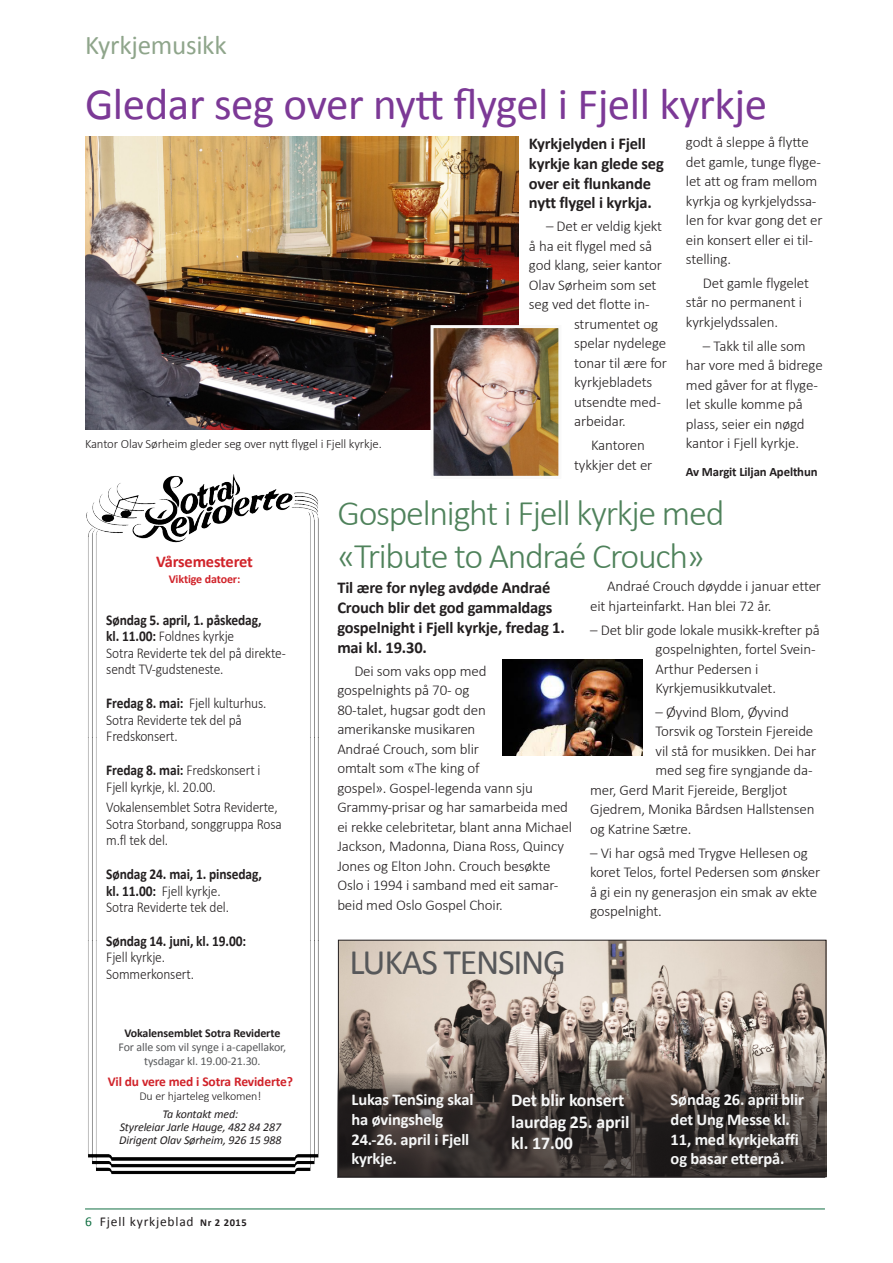
<style>
.page{position:relative;width:893px;height:1263px;background:#fff}
.page>*{position:absolute;margin:0;border:0;box-sizing:border-box;transform-origin:0 0}
.Tittel{font:45px "Calibri";letter-spacing:-.01em;color:#7c3996}
.B-tittel{font:300 36px "Calibri";letter-spacing:-.035em;color:#4f825b}
.B-tittel-2{font:36px "Calibri";letter-spacing:-.035em;color:#57585a}
.t1{font:27px "Calibri";letter-spacing:-.01em;color:#8fa58b}
.Ingress{font:700 18px/21.6px "Calibri";letter-spacing:-.01em;color:#f6f7f7}
.Ingress-2{font:700 16.5px/19.8px "Calibri";letter-spacing:-.01em;color:#231f20}
.Ingress-3{font:700 16.5px/19.8px "Calibri";letter-spacing:-.01em;color:#f6f7f7}
.t2{font:700 16.5px "Calibri";letter-spacing:-.015em;color:#d1232a}
.Brødtekst{font:300 15px/19.5px "Calibri";letter-spacing:-.01em;color:#231f20}
.Brødtekst-2{font:300 15px/16.5px "Calibri";letter-spacing:-.01em;color:#231f20;scale:.9 1}
.t3{font:700 15px/16.5px "Calibri";letter-spacing:-.01em;color:#231f20;scale:.9 1}
.t4{font:700 13.5px "Calibri";letter-spacing:-.01em;color:#d1232a}
.t5{font:13.5px "Calibri";letter-spacing:.055em;color:#231f20}
.Livets_gang-tekst{font:300 12.75px "Calibri";letter-spacing:-.01em;color:#231f20}
.Livets_gang-datoer{font:700 12.75px "Calibri";letter-spacing:-.01em;color:#231f20}
.t6{font:12px/14.4px "Calibri";letter-spacing:-.01em;color:#57585a;text-align:center}
.t7{font:italic 12px/13.5px "Calibri";letter-spacing:-.01em;color:#231f20}
.t8{font:300 12px/17.7px "Calibri";letter-spacing:-.01em;color:#231f20;text-align:center}
.t9{font:700 12px "Calibri";letter-spacing:-.01em;color:#d1232a}
.s1{font-weight:700}
.s2{font-weight:300}
.s3{font-weight:700;color:#231f20}
.s4{font-weight:400;font-style:italic}
.s5{color:#137044}
.s6{font-weight:700;font-size:10.5px}
</style>
<div class="page">
<img style="left:340px;top:942px;width:484px;height:129px">
<hr style="left:85px;top:1208px;width:740px;height:1px;background:#137044">
<img style="left:86px;top:474px;width:233px;height:701px">
<img style="left:85px;top:136px;width:434px;height:293px">
<img style="left:434px;top:329px;width:123px;height:146px">
<div style="left:430px;top:325px;width:131px;height:154px;border:3px solid #f9f9f9"></div>
<img style="left:502px;top:659px;width:141px;height:96px">
<svg style="left:337px;top:1071px;width:488px;height:107px;background:#413a37"></svg>
<p class="t1" style="left:85px;top:28px;width:143px">Kyrkjemusikk</p>
<p class="Tittel" style="left:85px;top:75px;width:684px">Gledar seg over nytt flygel i Fjell kyrkje</p>
<p class="Brødtekst" style="left:686px;top:132px;width:138px">godt å sleppe å flytte det gamle, tunge flyge&shy;let att og fram mellom kyrkja og kyrkjelydssa&shy;len for kvar gong det er ein konsert eller ei til&shy;stelling.</p>
<p class="Brødtekst" style="left:686px;top:272px;width:125px;text-indent:17px">Det gamle flygelet står no permanent i kyrkjelydssalen.</p>
<p class="Brødtekst" style="left:686px;top:335px;width:138px;text-indent:17px">– Takk til alle som har vore med å bidrege med gåver for at flyge&shy;let skulle komme på plass, seier ein nøgd kantor i Fjell kyrkje.</p>
<p class="Livets_gang-datoer" style="left:686px;top:463px;width:133px">Av Margit Liljan Apelthun</p>
<p class="B-tittel" style="left:337px;top:490px;width:389px">Gospelnight i Fjell kyrkje med</p>
<p class="B-tittel" style="left:337px;top:534px;width:369px">«Tribute to Andraé Crouch»</p>
<p class="Ingress-2" style="left:529px;top:134px;width:136px">Kyrkjelyden i Fjell kyrkje kan glede seg over eit flunkande nytt flygel i kyrkja.</p>
<p class="Brødtekst" style="left:546px;top:216px;width:118px">– Det er veldig kjekt</p>
<p class="Brødtekst" style="left:529px;top:235px;width:125px">å ha eit flygel med så</p>
<p class="Brødtekst" style="left:529px;top:255px;width:135px">god klang, seier kantor</p>
<p class="Brødtekst" style="left:529px;top:274px;width:129px">Olav Sørheim som set</p>
<p class="Brødtekst" style="left:529px;top:294px;width:122px">seg ved det flotte in-</p>
<p class="Brødtekst" style="left:574px;top:313px;width:85px">strumentet og</p>
<p class="Brødtekst" style="left:574px;top:333px;width:94px">spelar nydelege</p>
<p class="Brødtekst" style="left:574px;top:352px;width:94px">tonar til ære for</p>
<p class="Brødtekst" style="left:574px;top:372px;width:80px">kyrkjebladets</p>
<p class="Brødtekst" style="left:574px;top:391px;width:88px">utsendte med-</p>
<p class="Brødtekst" style="left:574px;top:411px;width:53px">arbeidar.</p>
<p class="Brødtekst" style="left:574px;top:435px;width:80px;text-indent:17px">Kantoren tykkjer det er</p>
<p class="Livets_gang-tekst" style="left:85px;top:435px;width:298px">Kantor Olav Sørheim gleder seg over nytt flygel i Fjell kyrkje.</p>
<p class="t2" style="left:156px;top:551px;width:98px">Vårsemesteret</p>
<p class="t9" style="left:169px;top:572px;width:73px">Viktige datoer:</p>
<p class="Brødtekst" style="left:590px;top:576px;width:232px;text-indent:17px">Andraé Crouch døydde i januar etter eit hjarteinfarkt. Han blei 72 år.</p>
<p class="Brødtekst" style="left:656px;top:619px;width:166px;text-indent:-65px">– Det blir gode lokale musikk-krefter på gospelnighten, fortel Svein-<br>Arthur Pedersen i<br>Kyrkjemusikkutvalet.</p>
<p class="Brødtekst" style="left:656px;top:701px;width:135px">– Øyvind Blom, Øyvind</p>
<p class="Brødtekst" style="left:656px;top:721px;width:159px">Torsvik og Torstein Fjereide</p>
<p class="Brødtekst" style="left:656px;top:740px;width:162px">vil stå for musikken. Dei har</p>
<p class="Brødtekst" style="left:656px;top:760px;width:159px">med seg fire syngjande da-</p>
<p class="Brødtekst" style="left:590px;top:779px;width:199px">mer, Gerd Marit Fjereide, Bergljot</p>
<p class="Brødtekst" style="left:590px;top:799px;width:226px">Gjedrem, Monika Bårdsen Hallstensen</p>
<p class="Brødtekst" style="left:590px;top:818px;width:103px">og Katrine Sætre.</p>
<p class="Brødtekst" style="left:590px;top:842px;width:232px">– Vi har også med Trygve Hellesen og koret Telos, fortel Pedersen som ønsker å gi ein ny generasjon ein smak av ekte gospelnight.</p>
<p class="Ingress-2" style="left:337px;top:578px;width:229px">Til ære for nyleg avdøde Andraé<br>Crouch blir det god gammaldags gospelnight i Fjell kyrkje, fredag 1. mai kl. 19.30.</p>
<p class="Brødtekst" style="left:337px;top:660px;width:236px;text-indent:17px">Dei som vaks opp med<br>gospelnights på 70- og<br>80-talet, hugsar godt den<br>amerikanske musikaren<br>Andraé Crouch, som blir<br>omtalt som «The king of<br>gospel». Gospel-legenda vann sju<br>Grammy-prisar og har samarbeida med ei rekke celebritetar, blant anna Michael<br>Jackson, Madonna, Diana Ross, Quincy<br>Jones og Elton John. Crouch besøkte<br>Oslo i 1994 i samband med eit samar&shy;beid med Oslo Gospel Choir.</p>
<p class="Brødtekst-2" style="left:106px;top:611px;width:201px"><span class="s1">Søndag 5. april, 1. påskedag,<br>kl. 11.00:</span> Foldnes kyrkje<br>Sotra Reviderte tek del på direkte&shy;sendt TV-gudsteneste.</p>
<p class="Brødtekst-2" style="left:106px;top:694px;width:179px"><span class="s1">Fredag 8. mai:</span> Fjell kulturhus.<br>Sotra Reviderte tek del på<br>Fredskonsert.</p>
<p class="Brødtekst-2" style="left:106px;top:761px;width:173px"><span class="s1">Fredag 8. mai:</span> Fredskonsert i<br>Fjell kyrkje, kl. 20.00.</p>
<p class="Brødtekst-2" style="left:106px;top:798px;width:197px">Vokalensemblet Sotra Reviderte,<br>Sotra Storband, songgruppa Rosa m.fl tek del.</p>
<p class="t3" style="left:106px;top:866px;width:175px">Søndag 24. mai, 1. pinsedag, kl. 11.00: <span class="s2">Fjell kyrkje.<br>Sotra Reviderte tek del.</span></p>
<p class="Brødtekst-2" style="left:106px;top:932px;width:157px"><span class="s1">Søndag 14. juni, kl. 19.00:<br></span>Fjell kyrkje.<br>Sommerkonsert.</p>
<p class="B-tittel-2" style="left:349px;top:939px;width:218px">LUKAS TENSING</p>
<p class="t6" style="left:118px;top:1025px;width:169px"><span class="s3">Vokalensemblet Sotra Reviderte<br></span>For alle som vil synge i a-capellakor, tysdagar kl. 19.00-21.30.</p>
<p class="t4" style="left:108px;top:1073px;width:187px">Vil du vere med i Sotra Reviderte?</p>
<p class="t8" style="left:139px;top:1086px;width:123px">Du er hjarteleg velkomen!<br><span class="s4">Ta kontakt med:</span></p>
<p class="t7" style="left:119px;top:1120px;width:164px">Styreleiar Jarle Hauge, 482 84 287<br>Dirigent Olav Sørheim, 926 15 988</p>
<p class="t5" style="left:85px;top:1213px;width:163px"><span class="s5">6</span> Fjell kyrkjeblad <span class="s6">Nr 2 2015</span></p>
<p class="Ingress-3" style="left:351px;top:1089px;width:123px">Lukas TenSing skal ha øvingshelg<br>24.-26. april i Fjell kyrkje.</p>
<p class="Ingress" style="left:511px;top:1089px;width:120px">Det blir konsert laurdag 25. april kl. 17.00</p>
<p class="Ingress-3" style="left:671px;top:1089px;width:135px">Søndag 26. april blir det Ung Messe kl.<br>11, med kyrkjekaffi og basar etterpå.</p>
</div>
